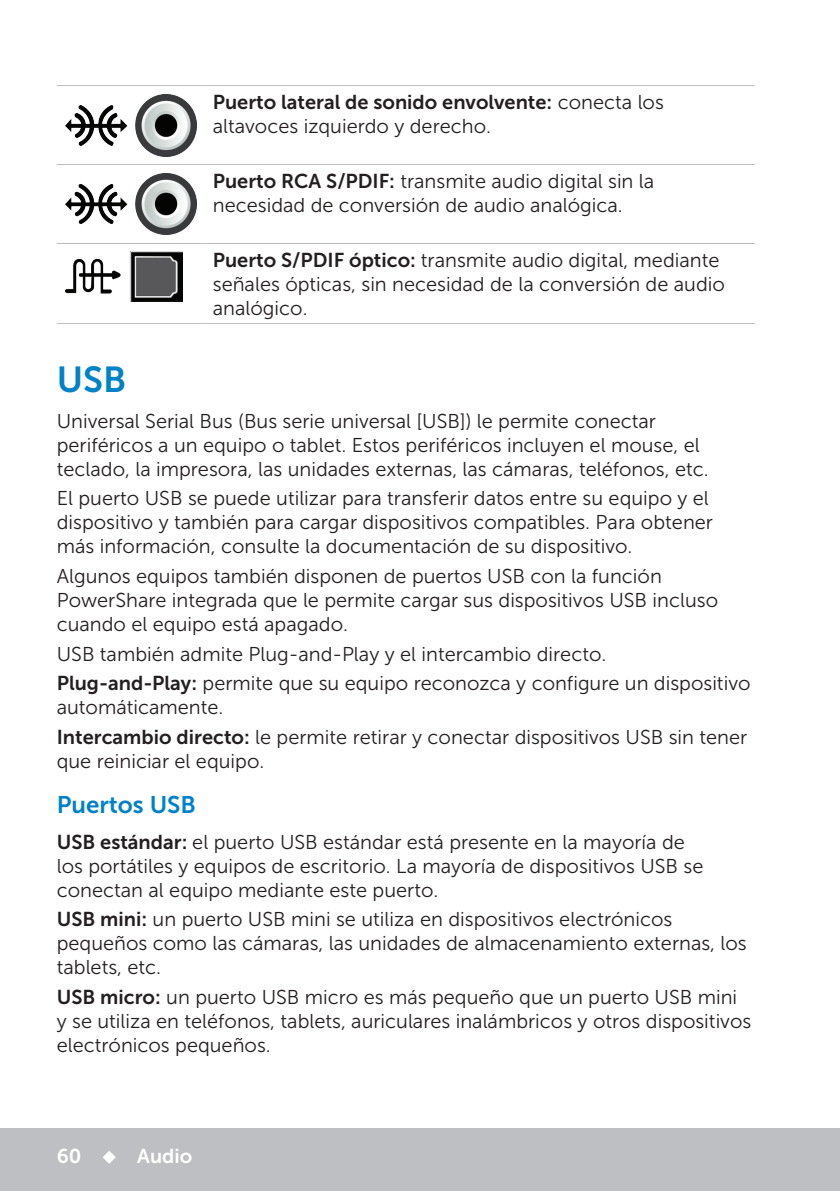
<style>
.page{position:relative;width:840px;height:1191px;background:#fff}
.page>*{position:absolute;margin:0;border:0;box-sizing:border-box;transform-origin:0 0}
.t1{font:36px "Museo Sans For Dell 700";color:#0082c8}
.t2{font:24px "Museo Sans For Dell 700";color:#0082c8}
.t3{font:20px/24px "Museo Sans For Dell 300";color:#231f20}
.t4{font:20px "Museo Sans For Dell 700";color:#231f20}
.t5{font:20px "Museo Sans For Dell 700";color:#fff}
.s1{font-family:"Museo Sans For Dell 300"}
.s2{font-family:"Museo Sans For Dell 700"}
</style>
<div class="page">
<div style="left:0;top:1128px;width:839px;height:63px;background:#bebfc2"></div>
<hr style="left:57px;top:85px;width:147px;height:1px;background:#bcbdc0">
<hr style="left:204px;top:85px;width:550px;height:1px;background:#bcbdc0">
<hr style="left:57px;top:164px;width:147px;height:1px;background:#bcbdc0">
<hr style="left:204px;top:164px;width:550px;height:1px;background:#bcbdc0">
<hr style="left:57px;top:243px;width:147px;height:1px;background:#bcbdc0">
<hr style="left:204px;top:243px;width:550px;height:1px;background:#bcbdc0">
<hr style="left:57px;top:323px;width:147px;height:1px;background:#bcbdc0">
<hr style="left:204px;top:323px;width:550px;height:1px;background:#bcbdc0">
<img style="left:65px;top:94px;width:132px;height:62px">
<img style="left:65px;top:173px;width:132px;height:62px">
<img style="left:65px;top:252px;width:118px;height:49px">
<p class="t4" style="left:213px;top:91px;width:452px">Puerto lateral de sonido envolvente: <span class="s1">conecta los</span></p>
<p class="t3" style="left:213px;top:114px;width:279px">altavoces izquierdo y derecho.</p>
<p class="t3" style="left:213px;top:169px;width:442px"><span class="s2">Puerto RCA S/PDIF:</span> transmite audio digital sin la necesidad de conversión de audio analógica.</p>
<p class="t3" style="left:213px;top:248px;width:513px"><span class="s2">Puerto S/PDIF óptico:</span> transmite audio digital, mediante señales ópticas, sin necesidad de la conversión de audio analógico.</p>
<h1 class="t1" style="left:57px;top:360px;width:71px">USB</h1>
<p class="t3" style="left:57px;top:409px;width:653px">Universal Serial Bus (Bus serie universal [USB]) le permite conectar periféricos a un equipo o tablet. Estos periféricos incluyen el mouse, el teclado, la impresora, las unidades externas, las cámaras, teléfonos, etc.</p>
<p class="t3" style="left:57px;top:487px;width:657px">El puerto USB se puede utilizar para transferir datos entre su equipo y el dispositivo y también para cargar dispositivos compatibles. Para obtener más información, consulte la documentación de su dispositivo.</p>
<p class="t3" style="left:57px;top:564px;width:662px">Algunos equipos también disponen de puertos USB con la función<br>PowerShare integrada que le permite cargar sus dispositivos USB incluso cuando el equipo está apagado.</p>
<p class="t3" style="left:57px;top:639px;width:694px;line-height:29.6px">USB también admite Plug-and-Play y el intercambio directo.<br><span class="s2">Plug‑and‑Play:</span> permite que su equipo reconozca y configure un dispositivo</p>
<p class="t3" style="left:57px;top:693px;width:691px;line-height:29.6px">automáticamente.<br><span class="s2">Intercambio directo:</span> le permite retirar y conectar dispositivos USB sin tener</p>
<p class="t3" style="left:57px;top:749px;width:209px">que reiniciar el equipo.</p>
<p class="t2" style="left:57px;top:791px;width:141px">Puertos USB</p>
<p class="t3" style="left:57px;top:830px;width:648px"><span class="s2">USB estándar:</span> el puerto USB estándar está presente en la mayoría de los portátiles y equipos de escritorio. La mayoría de dispositivos USB se conectan al equipo mediante este puerto.</p>
<p class="t3" style="left:57px;top:907px;width:691px"><span class="s2">USB mini:</span> un puerto USB mini se utiliza en dispositivos electrónicos pequeños como las cámaras, las unidades de almacenamiento externas, los tablets, etc.</p>
<p class="t3" style="left:57px;top:985px;width:695px"><span class="s2">USB micro:</span> un puerto USB micro es más pequeño que un puerto USB mini y se utiliza en teléfonos, tablets, auriculares inalámbricos y otros dispositivos electrónicos pequeños.</p>
<p class="t5" style="left:57px;top:1144px;width:137px">60 ◆ Audio</p>
</div>
